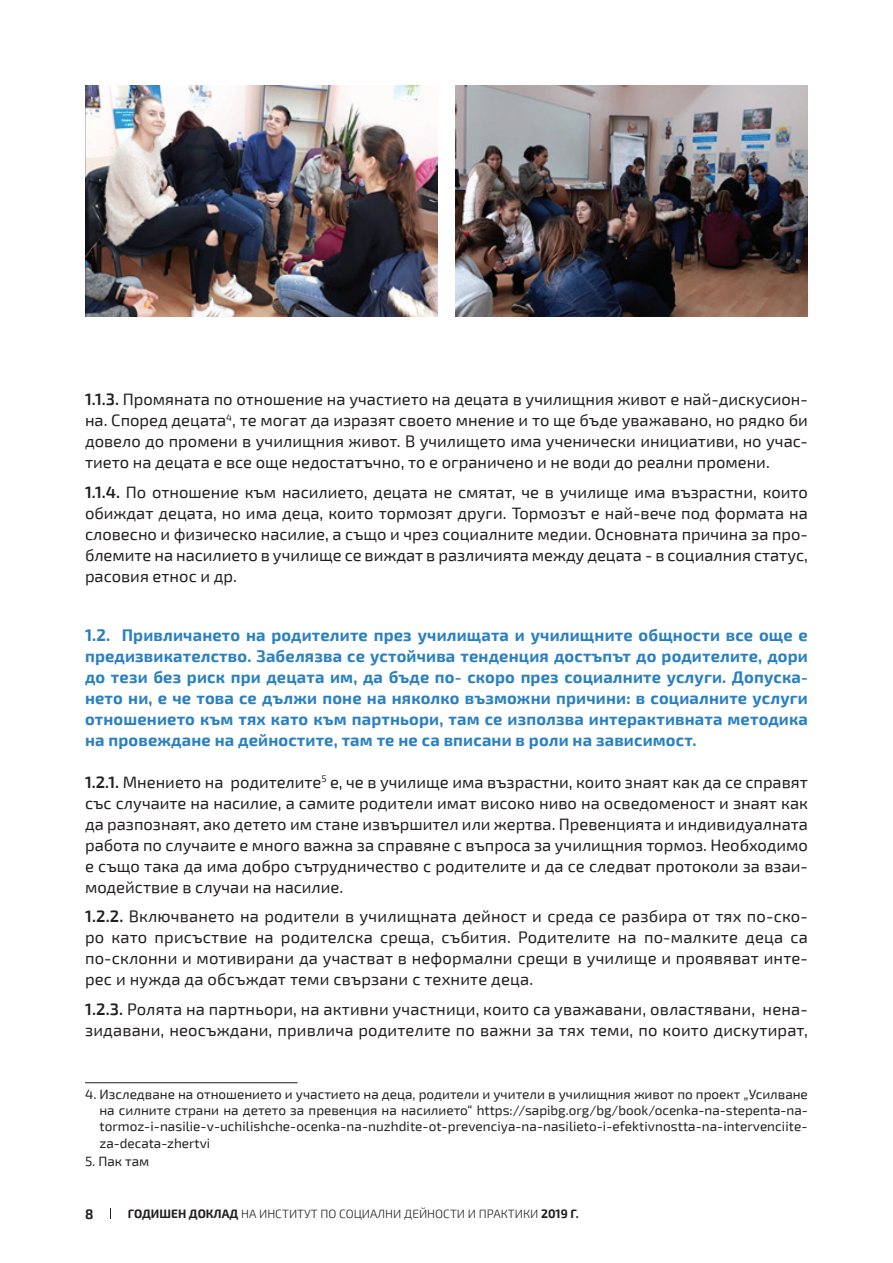
<style>
.page{position:relative;width:893px;height:1263px;background:#fff}
.page>*{position:absolute;margin:0;border:0;box-sizing:border-box;transform-origin:0 0}
.t1{font:16.5px/21px "Exo 2";letter-spacing:.005em;color:#231f20;text-align:justify}
.t2{font:700 16.5px/21px "Exo 2";letter-spacing:.01em;color:#2a81c1;text-align:justify}
.t3{font:13.5px/16.2px "Exo 2";letter-spacing:.005em;color:#231f20;text-align:justify}
.t4{font:700 13.5px "Exo 2";color:#231f20}
.t5{font:300 12px "Exo 2";color:#231f20}
.s1{font-weight:600}
.s2{font-weight:700}
</style>
<div class="page">
<img style="left:85px;top:85px;width:353px;height:232px">
<img style="left:455px;top:85px;width:353px;height:232px">
<hr style="left:85px;top:1082px;width:213px;height:1px;background:#231f20">
<p class="t1" style="left:85px;top:389px;width:724px"><span class="s1">1.1.3.</span> Промяната по отношение на участието на децата в училищния живот е най-дискусион&shy;на. Според децата<sup>4</sup>, те могат да изразят своето мнение и то ще бъде уважавано, но рядко би довело до промени в училищния живот. В училището има ученически инициативи, но учас&shy;тието на децата е все още недостатъчно, то е ограничено и не води до реални промени.</p>
<p class="t1" style="left:85px;top:482px;width:724px"><span class="s1">1.1.4.</span> По отношение към насилието, децата не смятат, че в училище има възрастни, които обиждат децата, но има деца, които тормозят други. Тормозът е най-вече под формата на словесно и физическо насилие, а също и чрез социалните медии. Основната причина за про&shy;блемите на насилието в училище се виждат в различията между децата - в социалния статус, расовия етнос и др.</p>
<p class="t2" style="left:85px;top:625px;width:724px">1.2. Привличането на родителите през училищата и училищните общности все още е предизвикателство. Забелязва се устойчива тенденция достъпът до родителите, дори до тези без риск при децата им, да бъде по- скоро през социалните услуги. Допуска&shy;нето ни, е че това се дължи поне на няколко възможни причини: в социалните услуги отношението към тях като към партньори, там се използва интерактивната методика на провеждане на дейностите, там те не са вписани в роли на зависимост.</p>
<p class="t1" style="left:85px;top:772px;width:724px"><span class="s1">1.2.1.</span> Мнението на родителите<sup>5</sup> e, че в училище има възрастни, които знаят как да се справят със случаите на насилие, а самите родители имат високо ниво на осведоменост и знаят как да разпознаят, ако детето им стане извършител или жертва. Превенцията и индивидуалната работа по случаите е много важна за справяне с въпроса за училищния тормоз. Необходимо е също така да има добро сътрудничество с родителите и да се следват протоколи за взаи&shy;модействие в случаи на насилие.</p>
<p class="t1" style="left:85px;top:906px;width:724px"><span class="s1">1.2.2.</span> Включването на родители в училищната дейност и среда се разбира от тях по-ско&shy;ро като присъствие на родителска среща, събития. Родителите на по-малките деца са по-склонни и мотивирани да участват в неформални срещи в училище и проявяват инте&shy;рес и нужда да обсъждат теми свързани с техните деца.</p>
<p class="t1" style="left:85px;top:999px;width:724px"><span class="s1">1.2.3.</span> Ролята на партньори, на активни участници, които са уважавани, овластявани, нена&shy;зидавани, неосъждани, привлича родителите по важни за тях теми, по които дискутират,</p>
<p class="t3" style="left:99px;top:1086px;width:710px;text-indent:-14px">4. Изследване на отношението и участието на деца, родители и учители в училищния живот по проект „Усилване на силните страни на детето за превенция на насилието“ https://sapibg.org/bg/book/ocenka-na-stepenta-na&shy;tormoz-i-nasilie-v-uchilishche-ocenka-na-nuzhdite-ot-prevenciya-na-nasilieto-i-efektivnostta-na-intervenciite&shy;za-decata-zhertvi</p>
<p class="t3" style="left:85px;top:1153px;width:66px">5. Пак там</p>
<p class="t4" style="left:85px;top:1206px;width:10px">8</p>
<p class="t5" style="left:128px;top:1207px;width:452px"><span class="s2">ГОДИШЕН ДОКЛАД</span> НА ИНСТИТУТ ПО СОЦИАЛНИ ДЕЙНОСТИ И ПРАКТИКИ <span class="s2">2019 Г.</span></p>
</div>
